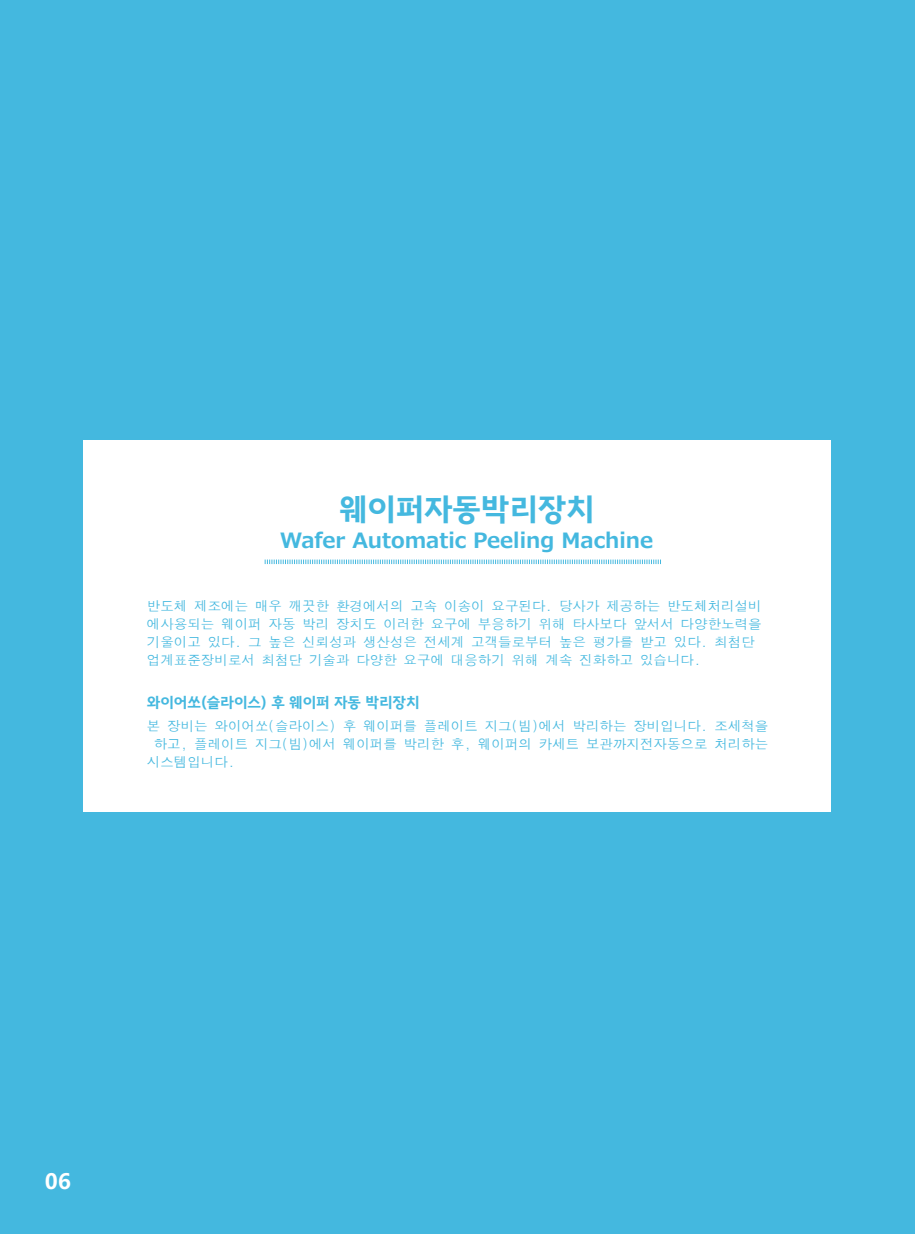
<style>
.page{position:relative;width:915px;height:1234px;background:#fff}
.page>*{position:absolute;margin:0;border:0;box-sizing:border-box;transform-origin:0 0}
.t1{font:700 31.5px "Kimjungchul Gothic";color:#44b8df}
.t2{font:700 21px "Meiryo UI";color:#44b8df}
.t3{font:700 21px "Microsoft Ya Hei";color:#fff}
.t4{font:700 15px "Kimjungchul Gothic";color:#44b8df}
.t5{font:13.5px/18px "Dotum Che";color:#44b8df}
</style>
<div class="page">
<div style="left:0;top:0;width:914px;height:1233px;background:#44b8df"></div>
<div style="left:84px;top:440px;width:747px;height:371px;background:#fff"></div>
<svg style="left:265px;top:559px;width:394px;height:5px"></svg>
<h1 class="t1" style="left:339px;top:490px;width:257px">웨이퍼자동박리장치</h1>
<h2 class="t2" style="left:280px;top:525px;width:374px">Wafer Automatic Peeling Machine</h2>
<p class="t5" style="left:147px;top:596px;width:616px">반도체 제조에는 매우 깨끗한 환경에서의 고속 이송이 요구된다. 당사가 제공하는 반도체처리설비 에사용되는 웨이퍼 자동 박리 장치도 이러한 요구에 부응하기 위해 타사보다 앞서서 다양한노력을 기울이고 있다. 그 높은 신뢰성과 생산성은 전세계 고객들로부터 높은 평가를 받고 있다. 최첨단 업계표준장비로서 최첨단 기술과 다양한 요구에 대응하기 위해 계속 진화하고 있습니다.</p>
<p class="t4" style="left:147px;top:693px;width:274px">와이어쏘(슬라이스) 후 웨이퍼 자동 박리장치</p>
<p class="t5" style="left:147px;top:717px;width:623px">본 장비는 와이어쏘(슬라이스) 후 웨이퍼를 플레이트 지그(빔)에서 박리하는 장비입니다. 조세척을</p>
<p class="t5" style="left:154px;top:735px;width:616px">하고, 플레이트 지그(빔)에서 웨이퍼를 박리한 후, 웨이퍼의 카세트 보관까지전자동으로 처리하는</p>
<p class="t5" style="left:147px;top:753px;width:89px">시스템입니다.</p>
<h2 class="t3" style="left:45px;top:1166px;width:27px">06</h2>
</div>
